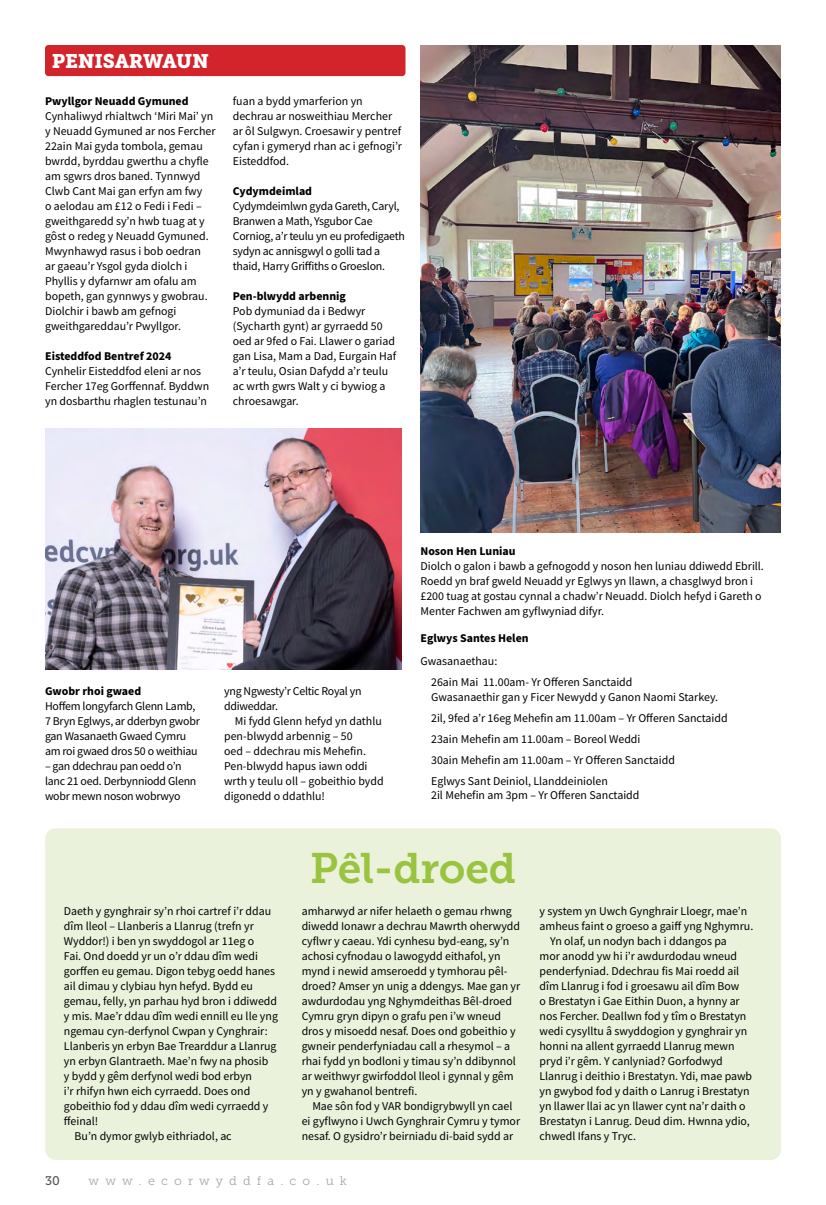
<style>
.page{position:relative;width:826px;height:1205px;background:#fff}
.page>*{position:absolute;margin:0;border:0;box-sizing:border-box;transform-origin:0 0}
.Pen_Llwyd_llai{font:42.5px "Museo Slab 700";letter-spacing:-.01em;color:#9ac43f}
.t1{font:19.62px "Museo Slab 900";letter-spacing:-.01em;color:#fff}
.t2{font:12.5px "Museo Slab 300";color:#a8a8a7}
.t3{font:12.5px "Museo Slab 500";color:#575756}
.No_indent_Body_Eco{font:11.88px/15px "Source Sans Pro";color:#000}
.Body_Eco{font:11.88px/15px "Source Sans Pro";color:#000}
.No_indent_Body_Eco-2{font:11.88px/15px "Source Sans Pro";letter-spacing:-.02em;color:#000}
.No_indent_Body_Eco-3{font:700 11.88px "Source Sans Pro";color:#000}
</style>
<div class="page">
<div style="left:45px;top:828px;width:736px;height:332px;background:#ebf2db;border-radius:11px"></div>
<div style="left:45px;top:45px;width:360px;height:31px;background:#d3232b;border-radius:3px"></div>
<img style="left:420px;top:45px;width:361px;height:488px">
<img style="left:45px;top:428px;width:356px;height:242px">
<p class="t1" style="left:52px;top:50px;width:159px">PENISARWAUN</p>
<p class="No_indent_Body_Eco-3" style="left:45px;top:93px;width:145px">Pwyllgor Neuadd Gymuned</p>
<p class="No_indent_Body_Eco" style="left:45px;top:108px;width:172px">Cynhaliwyd rhialtwch ‘Miri Mai’ yn y Neuadd Gymuned ar nos Fercher<br>22ain Mai gyda tombola, gemau bwrdd, byrddau gwerthu a chyfle am sgwrs dros baned. Tynnwyd<br>Clwb Cant Mai gan erfyn am fwy<br>o aelodau am £12 o Fedi i Fedi – gweithgaredd sy’n hwb tuag at y gôst o redeg y Neuadd Gymuned.<br>Mwynhawyd rasus i bob oedran<br>ar gaeau’r Ysgol gyda diolch i<br>Phyllis y dyfarnwr am ofalu am bopeth, gan gynnwys y gwobrau.<br>Diolchir i bawb am gefnogi gweithgareddau’r Pwyllgor.</p>
<p class="No_indent_Body_Eco-3" style="left:45px;top:348px;width:128px">Eisteddfod Bentref 2024</p>
<p class="No_indent_Body_Eco" style="left:45px;top:363px;width:165px">Cynhelir Eisteddfod eleni ar nos<br>Fercher 17eg Gorffennaf. Byddwn yn dosbarthu rhaglen testunau’n</p>
<p class="No_indent_Body_Eco" style="left:233px;top:93px;width:171px">fuan a bydd ymarferion yn dechrau ar nosweithiau Mercher ar ôl Sulgwyn. Croesawir y pentref cyfan i gymeryd rhan ac i gefnogi’r<br>Eisteddfod.</p>
<p class="No_indent_Body_Eco-3" style="left:233px;top:183px;width:81px">Cydymdeimlad</p>
<p class="No_indent_Body_Eco-2" style="left:233px;top:198px;width:174px">Cydymdeimlwn gyda Gareth, Caryl, Branwen a Math, Ysgubor Cae Corniog, a’r teulu yn eu profedigaeth sydyn ac annisgwyl o golli tad a thaid, Harry Griffiths o Groeslon.</p>
<p class="No_indent_Body_Eco-3" style="left:233px;top:288px;width:115px">Pen-blwydd arbennig</p>
<p class="No_indent_Body_Eco" style="left:233px;top:303px;width:165px">Pob dymuniad da i Bedwyr (Sycharth gynt) ar gyrraedd 50 oed ar 9fed o Fai. Llawer o gariad gan Lisa, Mam a Dad, Eurgain Haf a’r teulu, Osian Dafydd a’r teulu ac wrth gwrs Walt y ci bywiog a chroesawgar.</p>
<p class="No_indent_Body_Eco-3" style="left:45px;top:683px;width:98px">Gwobr rhoi gwaed</p>
<p class="No_indent_Body_Eco-2" style="left:45px;top:698px;width:156px">Hoffem longyfarch Glenn Lamb,<br>7 Bryn Eglwys, ar dderbyn gwobr gan Wasanaeth Gwaed Cymru am roi gwaed dros 50 o weithiau</p>
<p class="No_indent_Body_Eco-2" style="left:45px;top:758px;width:153px">– gan ddechrau pan oedd o’n lanc 21 oed. Derbynniodd Glenn wobr mewn noson wobrwyo</p>
<p class="No_indent_Body_Eco-2" style="left:224px;top:683px;width:139px">yng Ngwesty’r Celtic Royal yn ddiweddar.</p>
<p class="No_indent_Body_Eco" style="left:224px;top:713px;width:161px;text-indent:11px">Mi fydd Glenn hefyd yn dathlu pen-blwydd arbennig – 50<br>oed – ddechrau mis Mehefin.<br>Pen-blwydd hapus iawn oddi wrth y teulu oll – gobeithio bydd digonedd o ddathlu!</p>
<p class="No_indent_Body_Eco-3" style="left:420px;top:543px;width:97px">Noson Hen Luniau</p>
<p class="No_indent_Body_Eco" style="left:420px;top:558px;width:345px">Diolch o galon i bawb a gefnogodd y noson hen luniau ddiwedd Ebrill.<br>Roedd yn braf gweld Neuadd yr Eglwys yn llawn, a chasglwyd bron i £200 tuag at gostau cynnal a chadw’r Neuadd. Diolch hefyd i Gareth o Menter Fachwen am gyflwyniad difyr.</p>
<p class="No_indent_Body_Eco-3" style="left:420px;top:630px;width:110px">Eglwys Santes Helen</p>
<p class="No_indent_Body_Eco" style="left:420px;top:654px;width:78px">Gwasanaethau:</p>
<p class="Body_Eco" style="left:431px;top:675px;width:203px">26ain Mai 11.00am- Yr Offeren Sanctaidd</p>
<p class="Body_Eco" style="left:431px;top:689px;width:288px">Gwasanaethir gan y Ficer Newydd y Ganon Naomi Starkey.</p>
<p class="Body_Eco" style="left:431px;top:710px;width:298px">2il, 9fed a’r 16eg Mehefin am 11.00am – Yr Offeren Sanctaidd</p>
<p class="Body_Eco" style="left:431px;top:731px;width:211px">23ain Mehefin am 11.00am – Boreol Weddi</p>
<p class="Body_Eco" style="left:431px;top:752px;width:245px">30ain Mehefin am 11.00am – Yr Offeren Sanctaidd</p>
<p class="Body_Eco" style="left:431px;top:773px;width:178px">Eglwys Sant Deiniol, Llanddeiniolen</p>
<p class="Body_Eco" style="left:431px;top:787px;width:210px">2il Mehefin am 3pm – Yr Offeren Sanctaidd</p>
<p class="Pen_Llwyd_llai" style="left:310px;top:844px;width:207px">Pêl-droed</p>
<p class="No_indent_Body_Eco" style="left:64px;top:903px;width:215px">Daeth y gynghrair sy’n rhoi cartref i’r ddau dîm lleol – Llanberis a Llanrug (trefn yr Wyddor!) i ben yn swyddogol ar 11eg o<br>Fai. Ond doedd yr un o’r ddau dîm wedi gorffen eu gemau. Digon tebyg oedd hanes ail dimau y clybiau hyn hefyd. Bydd eu gemau, felly, yn parhau hyd bron i ddiwedd y mis. Mae’r ddau dîm wedi ennill eu lle yng ngemau cyn-derfynol Cwpan y Cynghrair:<br>Llanberis yn erbyn Bae Trearddur a Llanrug yn erbyn Glantraeth. Mae’n fwy na phosib<br>y bydd y gêm derfynol wedi bod erbyn<br>i’r rhifyn hwn eich cyrraedd. Does ond gobeithio fod y ddau dîm wedi cyrraedd y ffeinal!</p>
<p class="Body_Eco" style="left:75px;top:1128px;width:159px">Bu’n dymor gwlyb eithriadol, ac</p>
<p class="Body_Eco" style="left:302px;top:903px;width:220px">amharwyd ar nifer helaeth o gemau rhwng diwedd Ionawr a dechrau Mawrth oherwydd cyflwr y caeau. Ydi cynhesu byd-eang, sy’n achosi cyfnodau o lawogydd eithafol, yn mynd i newid amseroedd y tymhorau pêl&shy;droed? Amser yn unig a ddengys. Mae gan yr awdurdodau yng Nghymdeithas Bêl-droed Cymru gryn dipyn o grafu pen i’w wneud dros y misoedd nesaf. Does ond gobeithio y gwneir penderfyniadau call a rhesymol – a rhai fydd yn bodloni y timau sy’n ddibynnol ar weithwyr gwirfoddol lleol i gynnal y gêm yn y gwahanol bentrefi.</p>
<p class="Body_Eco" style="left:302px;top:1098px;width:220px;text-align:center">Mae sôn fod y VAR bondigrybwyll yn cael<br>ei gyflwyno i Uwch Gynghrair Cymru y tymor nesaf. O gysidro’r beirniadu di-baid sydd ar</p>
<p class="t3" style="left:45px;top:1174px;width:16px">30</p>
<p class="t2" style="left:89px;top:1174px;width:260px">w w w . e c o r w y d d f a . c o . u k</p>
<p class="Body_Eco" style="left:539px;top:903px;width:215px">y system yn Uwch Gynghrair Lloegr, mae’n amheus faint o groeso a gaiff yng Nghymru.</p>
<p class="Body_Eco" style="left:539px;top:933px;width:214px;text-indent:11px">Yn olaf, un nodyn bach i ddangos pa<br>mor anodd yw hi i’r awdurdodau wneud penderfyniad. Ddechrau fis Mai roedd ail dîm Llanrug i fod i groesawu ail dîm Bow<br>o Brestatyn i Gae Eithin Duon, a hynny ar nos Fercher. Deallwn fod y tîm o Brestatyn wedi cysylltu â swyddogion y gynghrair yn honni na allent gyrraedd Llanrug mewn pryd i’r gêm. Y canlyniad? Gorfodwyd Llanrug i deithio i Brestatyn. Ydi, mae pawb yn gwybod fod y daith o Lanrug i Brestatyn yn llawer llai ac yn llawer cynt na’r daith o Brestatyn i Lanrug. Deud dim. Hwnna ydio, chwedl Ifans y Tryc.</p>
</div>
